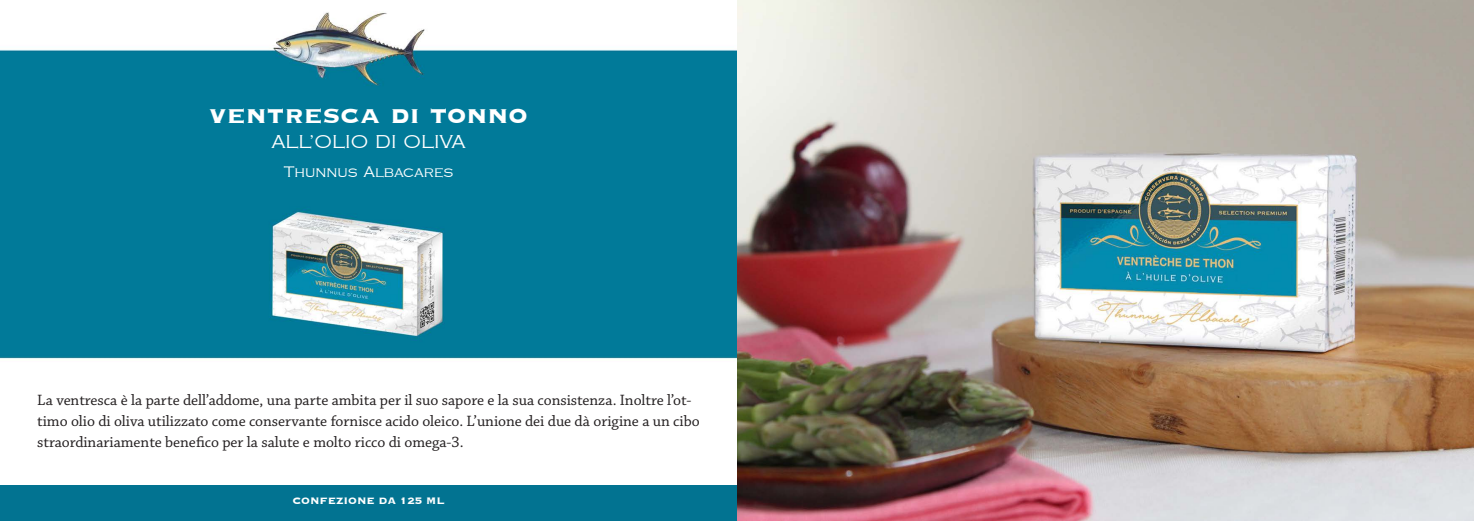
<style>
.page{position:relative;width:1474px;height:521px;background:#fff}
.page>*{position:absolute;margin:0;border:0;box-sizing:border-box;transform-origin:0 0}
.t1{font:700 31.5px "Copperplate";color:#fff}
.t2{font:19.25px "Copperplate";color:#fff}
.t3{font:15.75px/21px "Chaparral Pro";letter-spacing:-.005em;color:#231f20}
.t4{font:15.75px "Copperplate";color:#fff}
.t5{font:700 12.25px "Copperplate";color:#fff}
</style>
<div class="page">
<img style="left:0;top:12px;width:737px;height:347px">
<div style="left:0;top:485px;width:737px;height:36px;background:#027391"></div>
<img style="left:737px;top:0;width:736px;height:521px">
<h1 class="t1" style="left:209px;top:94px;width:320px">ventresca di tonno</h1>
<p class="t2" style="left:271px;top:131px;width:196px">ALL’OLIO DI OLIVA</p>
<p class="t4" style="left:284px;top:163px;width:171px">Thunnus Albacares</p>
<p class="t3" style="left:37px;top:390px;width:664px">La ventresca è la parte dell’addome, una parte ambita per il suo sapore e la sua consistenza. Inoltre l’ot&shy;timo olio di oliva utilizzato come conservante fornisce acido oleico. L’unione dei due dà origine a un cibo straordinariamente benefico per la salute e molto ricco di omega-3.</p>
<p class="t5" style="left:292px;top:493px;width:44px">Con fezione</p>
<p class="t5" style="left:378px;top:493px;width:58px">da 125 ml</p>
</div>
